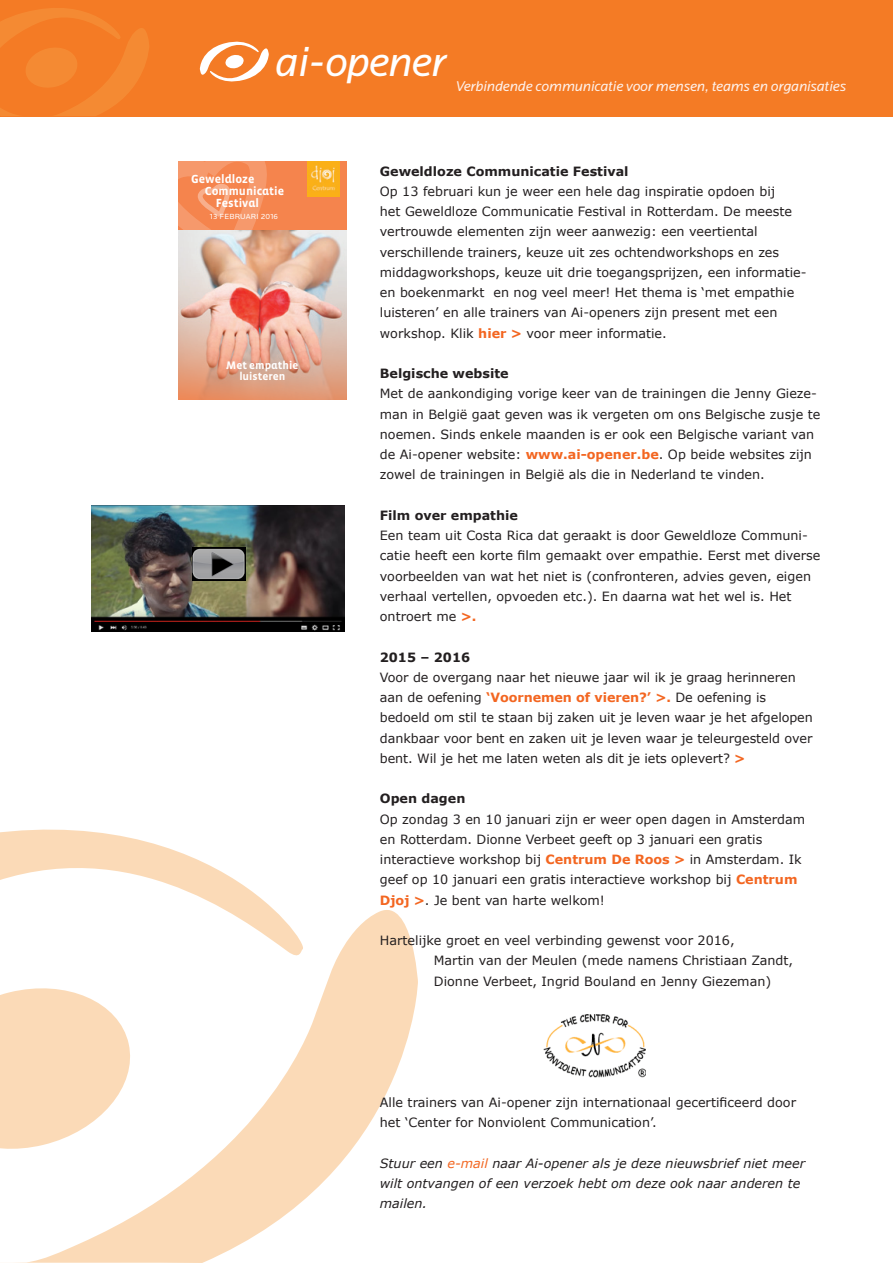
<style>
.page{position:relative;width:893px;height:1263px;background:#fff}
.page>*{position:absolute;margin:0;border:0;box-sizing:border-box;transform-origin:0 0}
.t1{font:italic 43.05px "Locator";letter-spacing:-.025em;color:#fff}
.t2{font:italic 14.7px "Locator";letter-spacing:-.01em;color:#fef0e9}
.Normaal{font:12.75px/20.2px "Verdana";color:#231f20}
.Normaal-2{font:italic 12.75px/20.2px "Verdana";color:#231f20}
.t3{font:700 12.75px "Verdana";color:#231f20}
.t4{font:700 12px "Vista Sans Alt";color:#fff}
.t5{font:700 11.25px/11.2px "Vista Sans Alt";color:#fff;text-align:center}
.t6{font:7.65px "Locator";letter-spacing:.025em;color:#fff}
.s1{font-weight:700;color:#f36621}
.s2{color:#f26722}
</style>
<div class="page">
<div style="left:0;top:0;width:893px;height:116px;background:#f47b25"></div>
<svg style="left:0;top:8px;width:149px;height:108px"></svg>
<svg style="left:0;top:829px;width:259px;height:68px"></svg>
<svg style="left:15px;top:897px;width:403px;height:366px"></svg>
<svg style="left:0;top:978px;width:138px;height:180px"></svg>
<svg style="left:200px;top:41px;width:69px;height:41px"></svg>
<img style="left:543px;top:1014px;width:102px;height:64px">
<div style="left:178px;top:161px;width:168px;height:239px;background:#f5844d"></div>
<svg style="left:178px;top:161px;width:111px;height:70px"></svg>
<img style="left:178px;top:231px;width:168px;height:169px">
<img style="left:308px;top:161px;width:32px;height:35px">
<img style="left:91px;top:506px;width:253px;height:126px">
<img style="left:193px;top:547px;width:52px;height:33px">
<h1 class="t1" style="left:275px;top:38px;width:173px">ai-opener</h1>
<p class="t2" style="left:456px;top:78px;width:392px">Verbindende communicatie voor mensen, teams en organisaties</p>
<p class="t4" style="left:191px;top:173px;width:65px">Geweldloze</p>
<p class="t4" style="left:205px;top:185px;width:81px">Communicatie</p>
<p class="t4" style="left:216px;top:197px;width:45px">Festival</p>
<p class="t6" style="left:210px;top:212px;width:70px">13 FEBRUARI 2016</p>
<p class="t5" style="left:226px;top:360px;width:74px">Met empathie luisteren</p>
<p class="t3" style="left:380px;top:163px;width:250px">Geweldloze Communicatie Festival</p>
<p class="Normaal" style="left:380px;top:181px;width:428px">Op 13 februari kun je weer een hele dag inspiratie opdoen bij<br>het Geweldloze Communicatie Festival in Rotterdam. De meeste vertrouwde elementen zijn weer aanwezig: een veertiental verschillende trainers, keuze uit zes ochtendworkshops en zes middagworkshops, keuze uit drie toegangsprijzen, een informatie&shy;en boekenmarkt en nog veel meer! Het thema is ‘met empathie luisteren’ en alle trainers van Ai-openers zijn present met een workshop. Klik <span class="s1">hier &gt;</span> voor meer informatie.</p>
<p class="t3" style="left:380px;top:365px;width:130px">Belgische website</p>
<p class="Normaal" style="left:380px;top:383px;width:442px">Met de aankondiging vorige keer van de trainingen die Jenny Gieze&shy;man in België gaat geven was ik vergeten om ons Belgische zusje te noemen. Sinds enkele maanden is er ook een Belgische variant van de Ai-opener website: <span class="s1">www.ai-opener.be</span>. Op beide websites zijn zowel de trainingen in België als die in Nederland te vinden.</p>
<p class="t3" style="left:380px;top:507px;width:140px">Film over empathie</p>
<p class="Normaal" style="left:380px;top:525px;width:442px">Een team uit Costa Rica dat geraakt is door Geweldloze Communi&shy;catie heeft een korte film gemaakt over empathie. Eerst met diverse voorbeelden van wat het niet is (confronteren, advies geven, eigen verhaal vertellen, opvoeden etc.). En daarna wat het wel is. Het ontroert me <span class="s1">&gt;.</span></p>
<p class="t3" style="left:380px;top:649px;width:92px">2015 – 2016</p>
<p class="Normaal" style="left:380px;top:667px;width:435px">Voor de overgang naar het nieuwe jaar wil ik je graag herinneren aan de oefening <span class="s1">‘Voornemen of vieren?’ &gt;.</span> De oefening is bedoeld om stil te staan bij zaken uit je leven waar je het afgelopen dankbaar voor bent en zaken uit je leven waar je teleurgesteld over bent. Wil je het me laten weten als dit je iets oplevert? <span class="s1">&gt;</span></p>
<p class="t3" style="left:380px;top:790px;width:87px">Open dagen</p>
<p class="Normaal" style="left:380px;top:808px;width:427px">Op zondag 3 en 10 januari zijn er weer open dagen in Amsterdam en Rotterdam. Dionne Verbeet geeft op 3 januari een gratis interactieve workshop bij <span class="s1">Centrum De Roos &gt;</span> in Amsterdam. Ik geef op 10 januari een gratis interactieve workshop bij <span class="s1">Centrum Djoj &gt;</span>. Je bent van harte welkom!</p>
<p class="Normaal" style="left:380px;top:930px;width:356px">Hartelijke groet en veel verbinding gewenst voor 2016,</p>
<p class="Normaal" style="left:434px;top:950px;width:361px">Martin van der Meulen (mede namens Christiaan Zandt,<br>Dionne Verbeet, Ingrid Bouland en Jenny Giezeman)</p>
<p class="Normaal" style="left:380px;top:1092px;width:418px">Alle trainers van Ai-opener zijn internationaal gecertificeerd door het ‘Center for Nonviolent Communication’.</p>
<p class="Normaal-2" style="left:380px;top:1152px;width:427px">Stuur een <span class="s2">e-mail</span> naar Ai-opener als je deze nieuwsbrief niet meer wilt ontvangen of een verzoek hebt om deze ook naar anderen te mailen.</p>
</div>
